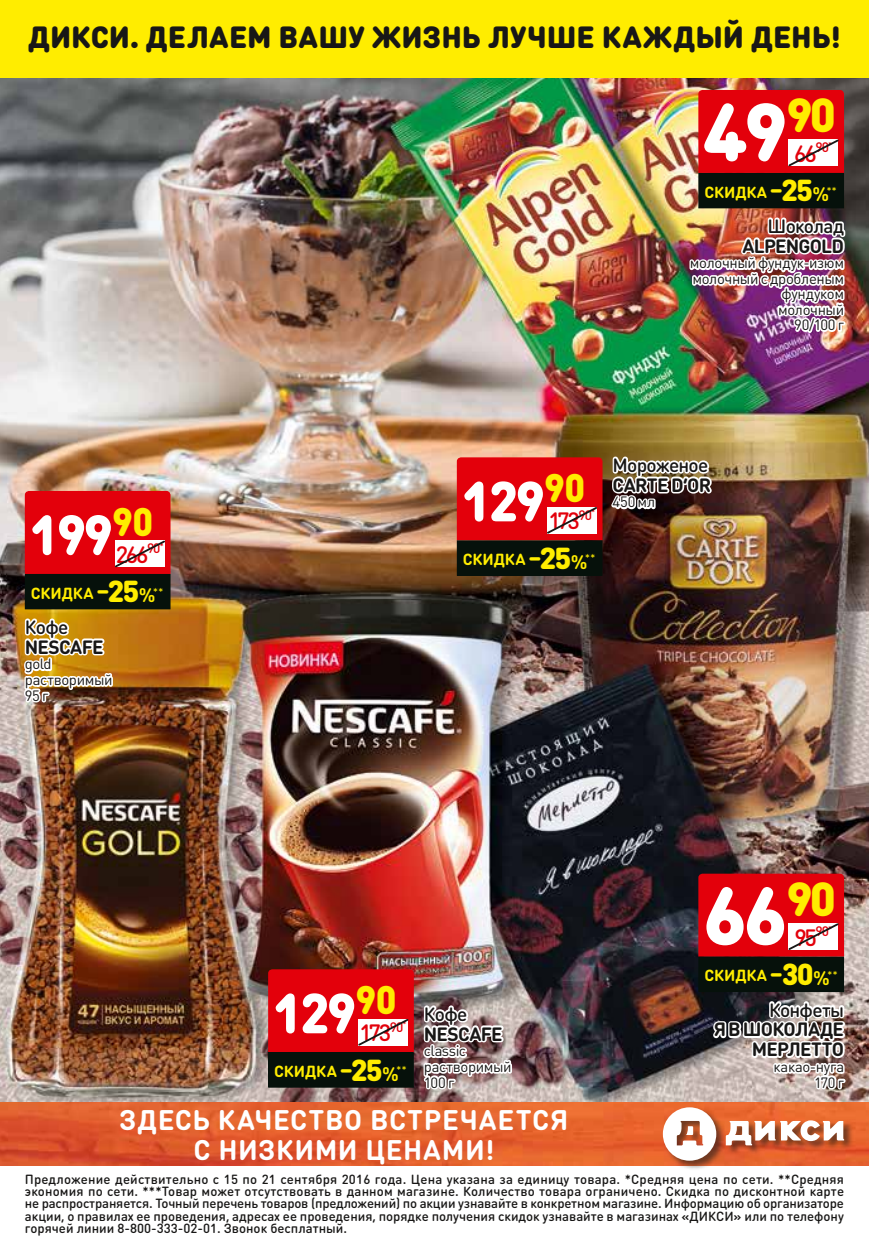
<style>
.page{position:relative;width:869px;height:1260px;background:#fff}
.page>*{position:absolute;margin:0;border:0;box-sizing:border-box;transform-origin:0 0}
.t1{font:900 80.85px "DIN Round Pro";color:#fff}
.t2{font:900 55.65px "DIN Round Pro";letter-spacing:-.05em;color:#fff;scale:.95 1}
.t3{font:900 30.28px "DIN Round Pro";letter-spacing:.005em;color:#181716}
.t4{font:700 28px/29.8px "DIN Round Pro";letter-spacing:.025em;color:#fff;text-align:center}
.t5{font:500 23.28px "DIN Round Pro";letter-spacing:-.095em;color:#e3000b}
.t6{font:700 19.07px/19.9px "DIN Round Pro";letter-spacing:-.04em;color:#181716;text-align:right}
.t7{font:500 19.07px "DIN Round Pro";letter-spacing:-.04em;color:#181716}
.t8{font:700 15.92px "DIN Round Pro";letter-spacing:-.01em;color:#ffed00}
.t9{font:14.7px/15.8px "DIN Round Pro";letter-spacing:-.025em;color:#181716}
.t10{font:500 13.12px/12.2px "DIN Round Pro";color:#181716;text-align:justify}
.s1{font-size:28.18px}
.s2{font-weight:900;font-size:29.93px}
.s3{font-size:19.43px}
</style>
<div class="page">
<img style="left:0;top:78px;width:868px;height:1024px">
<div style="left:698px;top:957px;width:145px;height:35px;background:#06110b"></div>
<svg style="left:698px;top:874px;width:145px;height:83px;background:#e21b24"></svg>
<div style="left:698px;top:173px;width:145px;height:35px;background:#06110b"></div>
<svg style="left:698px;top:90px;width:145px;height:83px;background:#e31b24"></svg>
<div style="left:268px;top:1053px;width:145px;height:34px;background:#06110b"></div>
<div style="left:268px;top:1052px;width:145px;height:36px;border:1px solid #06110b"></div>
<svg style="left:268px;top:969px;width:145px;height:83px;background:#e31a24"></svg>
<div style="left:25px;top:574px;width:145px;height:35px;background:#06110b"></div>
<svg style="left:25px;top:491px;width:145px;height:83px;background:#e31a24"></svg>
<div style="left:457px;top:541px;width:144px;height:34px;background:#06110b"></div>
<div style="left:456px;top:540px;width:146px;height:36px;border:1px solid #06110b"></div>
<svg style="left:456px;top:457px;width:146px;height:83px;background:#e31b25"></svg>
<svg style="left:420px;top:1002px;width:94px;height:89px"></svg>
<img style="left:21px;top:616px;width:94px;height:90px">
<svg style="left:608px;top:433px;width:106px;height:80px"></svg>
<img style="left:686px;top:215px;width:162px;height:120px">
<svg style="left:710px;top:998px;width:138px;height:97px"></svg>
<img style="left:0;top:1102px;width:868px;height:63px">
<div style="left:662px;top:1107px;width:191px;height:64px;background:#181716;opacity:.57"></div>
<svg style="left:662px;top:1107px;width:181px;height:54px"></svg>
<div style="left:0;top:0;width:868px;height:78px;background:#ffed00"></div>
<h3 class="t3" style="left:28px;top:14px;width:814px">ДИКСИ. ДЕЛАЕМ ВАШУ ЖИЗНЬ ЛУЧШЕ КАЖДЫЙ ДЕНЬ!</h3>
<h1 class="t1" style="left:703px;top:71px;width:134px">49<sup>90</sup></h1>
<p class="t8" style="left:704px;top:181px;width:134px">СКИДКА <span class="s1">–</span><span class="s2">25</span><span class="s3">%</span><sup>**</sup></p>
<h3 class="t5" style="left:793px;top:138px;width:39px">66<sup>90</sup><sup>*</sup></h3>
<h2 class="t2" style="left:30px;top:493px;width:131px">199<sup>90</sup></h2>
<p class="t8" style="left:31px;top:582px;width:134px">СКИДКА <span class="s1">–</span><span class="s2">25</span><span class="s3">%</span><sup>**</sup></p>
<h3 class="t5" style="left:116px;top:539px;width:49px">266<sup>90</sup><sup>*</sup></h3>
<h3 class="t7" style="left:25px;top:614px;width:45px">Кофе</h3>
<h3 class="t6" style="left:25px;top:636px;width:80px">NESCAFE</h3>
<p class="t9" style="left:25px;top:656px;width:89px">gold растворимый<br>95 г</p>
<h3 class="t7" style="left:767px;top:213px;width:78px">Шоколад</h3>
<h3 class="t6" style="left:742px;top:235px;width:103px">ALPENGOLD</h3>
<p class="t9" style="left:689px;top:255px;width:156px;text-align:right">молочный фундук-изюм молочный с дробленым фундуком<br>молочный<br>90/100 г</p>
<h2 class="t2" style="left:461px;top:459px;width:131px">129<sup>90</sup></h2>
<p class="t8" style="left:462px;top:548px;width:134px">СКИДКА <span class="s1">–</span><span class="s2">25</span><span class="s3">%</span><sup>**</sup></p>
<h3 class="t5" style="left:548px;top:505px;width:48px">173<sup>90</sup><sup>*</sup></h3>
<h3 class="t7" style="left:612px;top:452px;width:97px">Мороженое</h3>
<h3 class="t6" style="left:612px;top:474px;width:100px">CARTE D’OR</h3>
<p class="t9" style="left:612px;top:494px;width:44px">450 мл</p>
<h2 class="t2" style="left:273px;top:971px;width:131px">129<sup>90</sup></h2>
<p class="t8" style="left:274px;top:1060px;width:134px">СКИДКА <span class="s1">–</span><span class="s2">25</span><span class="s3">%</span><sup>**</sup></p>
<h3 class="t5" style="left:359px;top:1017px;width:48px">173<sup>90</sup><sup>*</sup></h3>
<h3 class="t7" style="left:423px;top:1001px;width:45px">Кофе</h3>
<h3 class="t6" style="left:424px;top:1023px;width:80px">NESCAFE</h3>
<p class="t9" style="left:423px;top:1043px;width:89px">classic растворимый<br>100 г</p>
<h3 class="t4" style="left:119px;top:1104px;width:450px">ЗДЕСЬ КАЧЕСТВО ВСТРЕЧАЕТСЯ<br>С НИЗКИМИ ЦЕНАМИ!</h3>
<h1 class="t1" style="left:703px;top:854px;width:134px">66<sup>90</sup></h1>
<p class="t8" style="left:704px;top:965px;width:135px">СКИДКА <span class="s1">–</span><span class="s2">30</span><span class="s3">%</span><sup>**</sup></p>
<h3 class="t5" style="left:794px;top:921px;width:39px">95<sup>90</sup><sup>*</sup></h3>
<h3 class="t7" style="left:768px;top:997px;width:76px">Конфеты</h3>
<h3 class="t6" style="left:713px;top:1019px;width:132px">Я В ШОКОЛАДЕ<br>МЕРЛЕТТО</h3>
<p class="t9" style="left:773px;top:1058px;width:72px;text-align:right">какао-нуга<br>170 г</p>
<p class="t10" style="left:25px;top:1173px;width:820px">Предложение действительно с 15 по 21 сентября 2016 года. Цена указана за единицу товара. *Средняя цена по сети. **Средняя экономия по сети. ***Товар может отсутствовать в данном магазине. Количество товара ограничено. Скидка по дисконтной карте не распространяется. Точный перечень товаров (предложений) по акции узнавайте в конкретном магазине. Информацию об организаторе акции, о правилах ее проведения, адресах ее проведения, порядке получения скидок узнавайте в магазинах «ДИКСИ» или по телефону горячей линии 8-800-333-02-01. Звонок бесплатный.</p>
</div>
